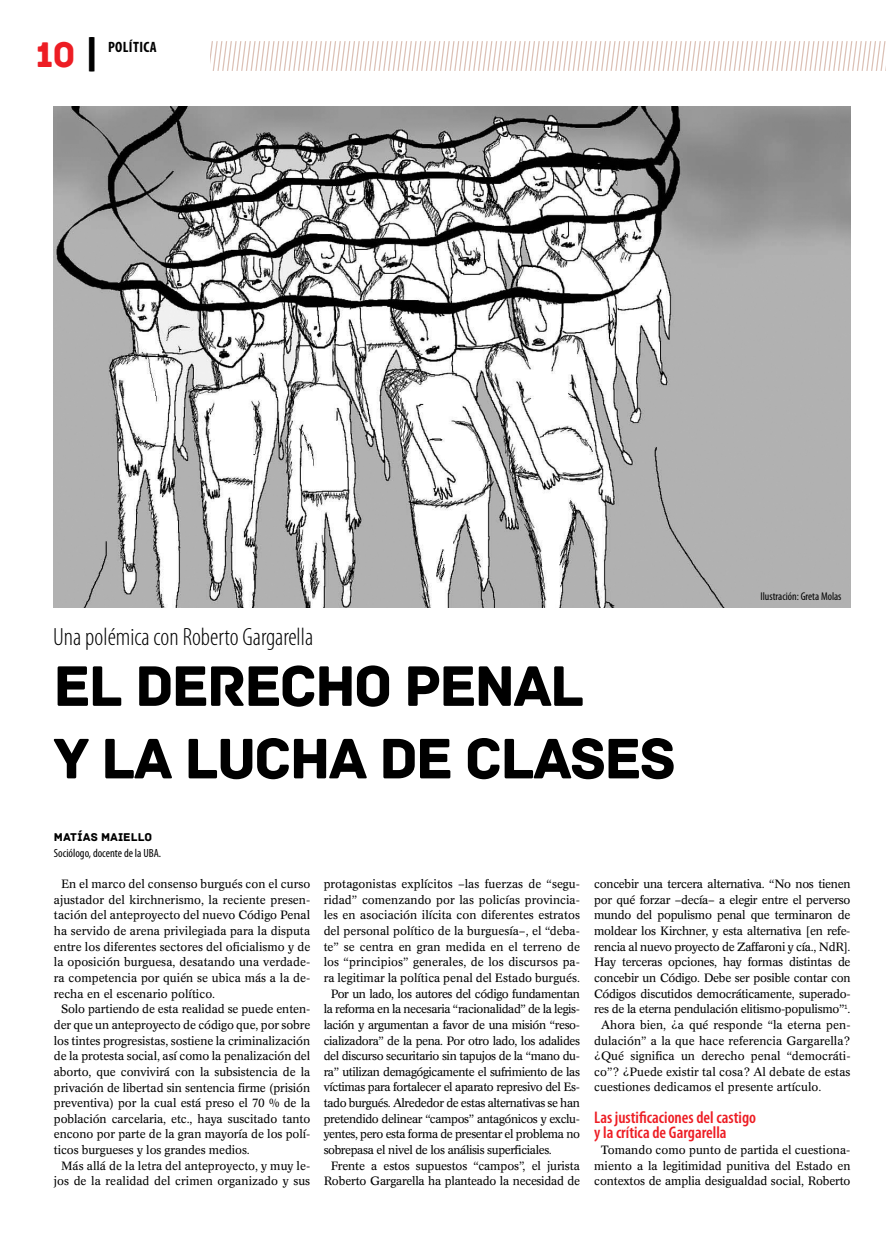
<style>
.page{position:relative;width:886px;height:1241px;background:#fff}
.page>*{position:absolute;margin:0;border:0;box-sizing:border-box;transform-origin:0 0}
.t1{font:60px/72.5px "Archive";letter-spacing:-.04em;color:#000}
.t2{font:37.5px "Archive";color:#ed1d24}
.t3{font:300 condensed 25px "Myriad Pro";color:#000}
.t4{font:600 condensed 16.88px/15.6px "Myriad Pro";color:#ed1d24}
.t5{font:700 condensed 15px "Myriad Pro";letter-spacing:.025em;color:#000}
.t6{font:11.88px/15.6px "Concorde BE";letter-spacing:-.01em;color:#000;text-align:center}
.t7{font:11.88px "Concorde BE";letter-spacing:-.035em;color:#000}
.t8{font:condensed 11.88px "Myriad Pro";color:#000}
.t9{font:11.88px "Archive";color:#000}
.t10{font:condensed 11.25px "Myriad Pro";color:#000}
.s1{font-family:"Signika";font-weight:700;color:#000}
</style>
<div class="page">
<svg style="left:210px;top:41px;width:676px;height:30px"></svg>
<img style="left:53px;top:106px;width:797px;height:501px">
<h2 class="t2" style="left:35px;top:33px;width:63px">10 <span class="s1">|</span></h2>
<p class="t5" style="left:108px;top:39px;width:50px">POLÍTICA</p>
<h3 class="t3" style="left:53px;top:623px;width:262px">Una polémica con Roberto Gargarella</h3>
<h1 class="t1" style="left:53px;top:650px;width:624px">EL DERECHO PENAL<br>Y LA LUCHA DE CLASES</h1>
<p class="t10" style="left:760px;top:590px;width:82px">Ilustración: Greta Molas</p>
<p class="t9" style="left:54px;top:830px;width:100px">MATÍAS MAIELLO</p>
<p class="t8" style="left:54px;top:846px;width:109px">Sociólogo, docente de la UBA.</p>
<p class="t6" style="left:61px;top:876px;width:251px">En el marco del consenso burgués con el curso</p>
<p class="t6" style="left:54px;top:891px;width:258px">ajustador del kirchnerismo, la reciente presen-</p>
<p class="t6" style="left:54px;top:907px;width:258px">tación del anteproyecto del nuevo Código Penal</p>
<p class="t6" style="left:54px;top:923px;width:258px">ha servido de arena privilegiada para la disputa</p>
<p class="t6" style="left:54px;top:938px;width:258px">entre los diferentes sectores del oficialismo y de</p>
<p class="t6" style="left:54px;top:954px;width:258px">la oposición burguesa, desatando una verdade-</p>
<p class="t6" style="left:54px;top:970px;width:258px">ra competencia por quién se ubica más a la de-</p>
<p class="t6" style="left:54px;top:985px;width:163px">recha en el escenario político.</p>
<p class="t6" style="left:61px;top:1001px;width:251px">Solo partiendo de esta realidad se puede enten-</p>
<p class="t6" style="left:54px;top:1016px;width:258px">der que un anteproyecto de código que, por sobre</p>
<p class="t6" style="left:54px;top:1032px;width:258px">los tintes progresistas, sostiene la criminalización</p>
<p class="t6" style="left:54px;top:1048px;width:258px">de la protesta social, así como la penalización del</p>
<p class="t6" style="left:54px;top:1063px;width:258px">aborto, que convivirá con la subsistencia de la</p>
<p class="t6" style="left:54px;top:1079px;width:258px">privación de libertad sin sentencia firme (prisión</p>
<p class="t6" style="left:54px;top:1095px;width:258px">preventiva) por la cual está preso el 70 % de la</p>
<p class="t6" style="left:54px;top:1110px;width:258px">población carcelaria, etc., haya suscitado tanto</p>
<p class="t6" style="left:54px;top:1126px;width:258px">encono por parte de la gran mayoría de los polí-</p>
<p class="t6" style="left:54px;top:1142px;width:197px">ticos burgueses y los grandes medios.</p>
<p class="t6" style="left:61px;top:1157px;width:251px">Más allá de la letra del anteproyecto, y muy le-</p>
<p class="t6" style="left:54px;top:1173px;width:258px">jos de la realidad del crimen organizado y sus</p>
<p class="t6" style="left:324px;top:876px;width:258px">protagonistas explícitos –las fuerzas de “segu-</p>
<p class="t6" style="left:324px;top:891px;width:258px">ridad” comenzando por las policías provincia-</p>
<p class="t6" style="left:324px;top:907px;width:258px">les en asociación ilícita con diferentes estratos</p>
<p class="t6" style="left:324px;top:923px;width:258px">del personal político de la burguesía–, el “deba-</p>
<p class="t6" style="left:324px;top:938px;width:258px">te” se centra en gran medida en el terreno de</p>
<p class="t6" style="left:324px;top:954px;width:258px">los “principios” generales, de los discursos pa-</p>
<p class="t6" style="left:324px;top:970px;width:258px">ra legitimar la política penal del Estado burgués.</p>
<p class="t7" style="left:331px;top:986px;width:251px">Por un lado, los autores del código fundamentan</p>
<p class="t7" style="left:324px;top:1002px;width:258px">la reforma en la necesaria “racionalidad” de la legis-</p>
<p class="t7" style="left:324px;top:1017px;width:258px">lación y argumentan a favor de una misión “reso-</p>
<p class="t7" style="left:324px;top:1033px;width:258px">cializadora” de la pena. Por otro lado, los adalides</p>
<p class="t7" style="left:324px;top:1049px;width:258px">del discurso securitario sin tapujos de la “mano du-</p>
<p class="t7" style="left:324px;top:1064px;width:258px">ra” utilizan demagógicamente el sufrimiento de las</p>
<p class="t7" style="left:324px;top:1080px;width:258px">víctimas para fortalecer el aparato represivo del Es-</p>
<p class="t7" style="left:324px;top:1095px;width:258px">tado burgués. Alrededor de estas alternativas se han</p>
<p class="t7" style="left:324px;top:1111px;width:258px">pretendido delinear “campos” antagónicos y exclu-</p>
<p class="t7" style="left:324px;top:1127px;width:258px">yentes, pero esta forma de presentar el problema no</p>
<p class="t7" style="left:324px;top:1142px;width:230px">sobrepasa el nivel de los análisis superficiales.</p>
<p class="t6" style="left:331px;top:1157px;width:251px">Frente a estos supuestos “campos”, el jurista</p>
<p class="t6" style="left:324px;top:1173px;width:258px">Roberto Gargarella ha planteado la necesidad de</p>
<p class="t6" style="left:594px;top:876px;width:258px">concebir una tercera alternativa. “No nos tienen</p>
<p class="t6" style="left:594px;top:891px;width:258px">por qué forzar –decía– a elegir entre el perverso</p>
<p class="t6" style="left:594px;top:907px;width:258px">mundo del populismo penal que terminaron de</p>
<p class="t6" style="left:594px;top:923px;width:258px">moldear los Kirchner, y esta alternativa [en refe-</p>
<p class="t6" style="left:594px;top:938px;width:258px">rencia al nuevo proyecto de Zaffaroni y cía., NdR].</p>
<p class="t6" style="left:594px;top:954px;width:258px">Hay terceras opciones, hay formas distintas de</p>
<p class="t6" style="left:594px;top:970px;width:258px">concebir un Código. Debe ser posible contar con</p>
<p class="t6" style="left:594px;top:985px;width:258px">Códigos discutidos democráticamente, superado-</p>
<p class="t6" style="left:594px;top:1001px;width:258px">res de la eterna pendulación elitismo-populismo”<sup>1</sup>.</p>
<p class="t6" style="left:601px;top:1016px;width:251px">Ahora bien, ¿a qué responde “la eterna pen-</p>
<p class="t6" style="left:594px;top:1032px;width:258px">dulación” a la que hace referencia Gargarella?</p>
<p class="t6" style="left:594px;top:1048px;width:258px">¿Qué significa un derecho penal “democráti-</p>
<p class="t6" style="left:594px;top:1063px;width:258px">co”? ¿Puede existir tal cosa? Al debate de estas</p>
<p class="t6" style="left:594px;top:1079px;width:229px">cuestiones dedicamos el presente artículo.</p>
<h3 class="t4" style="left:594px;top:1109px;width:163px">Las justificaciones del castigo y la crítica de Gargarella</h3>
<p class="t6" style="left:594px;top:1141px;width:258px">Tomando como punto de partida el cuestiona&shy;miento a la legitimidad punitiva del Estado en contextos de amplia desigualdad social, Roberto</p>
</div>
